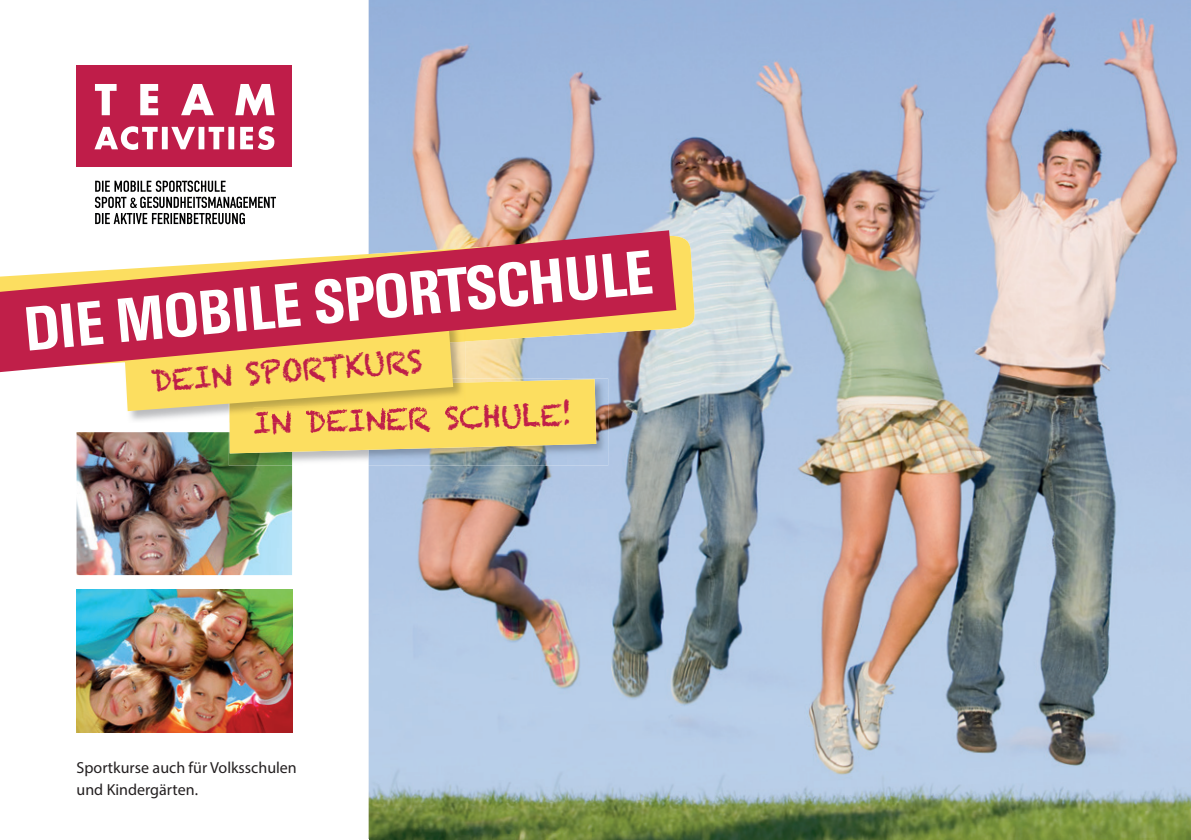
<style>
.page{position:relative;width:1191px;height:840px;background:#fff}
.page>*{position:absolute;margin:0;border:0;box-sizing:border-box;transform-origin:0 0}
.t1{font:700 62px "Univers Condensed BQ";color:#fff}
.t2{font:30.2px "Chalkduster";color:#c01f49}
.t3{font:30.2px "Chalkduster";color:#be1e49}
.t4{font:16px/22px "Myriad Pro";color:#231f20}
</style>
<div class="page">
<img style="left:369px;top:0;width:822px;height:839px">
<div style="left:77px;top:65px;width:215px;height:102px;background:#bf1d49"></div>
<svg style="left:95px;top:84px;width:180px;height:31px"></svg>
<svg style="left:94px;top:126px;width:180px;height:24px"></svg>
<svg style="left:95px;top:180px;width:181px;height:44px"></svg>
<img style="left:77px;top:589px;width:215px;height:142px">
<img style="left:77px;top:432px;width:215px;height:142px">
<svg style="left:676px;top:235px;width:19px;height:137px;background:#eade9a"></svg>
<img style="left:292px;top:378px;width:316px;height:87px">
<img style="left:229px;top:453px;width:63px;height:12px">
<svg style="left:124px;top:373px;width:472px;height:80px;background:#e9d06f"></svg>
<svg style="left:0;top:230px;width:676px;height:143px;background:#d27375"></svg>
<h1 class="t1" style="left:22px;top:293px;width:632px;rotate:-5deg">DIE MOBILE SPORTSCHULE</h1>
<h2 class="t3" style="left:150px;top:362px;width:273px;rotate:-4deg">DEIN SPORTKURS</h2>
<h2 class="t2" style="left:252px;top:406px;width:321px;rotate:-2deg">IN DEINER SCHULE!</h2>
<p class="t4" style="left:77px;top:755px;width:222px">Sportkurse auch für Volksschulen und Kindergärten.</p>
</div>
